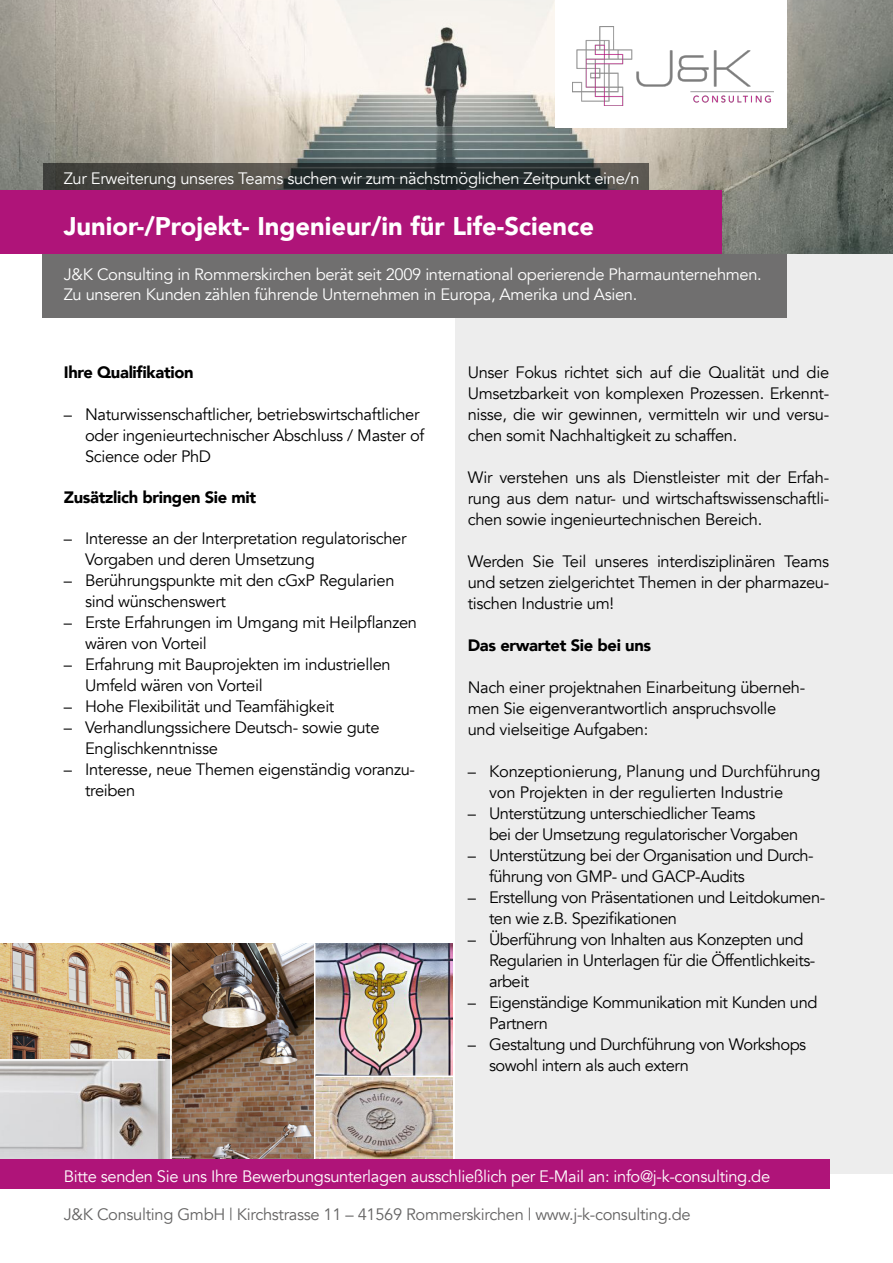
<style>
.page{position:relative;width:893px;height:1263px;background:#fff}
.page>*{position:absolute;margin:0;border:0;box-sizing:border-box;transform-origin:0 0}
.t1{font:900 25.5px "Avenir";color:#fff}
.t2{font:16.5px/21px "Avenir";letter-spacing:-.02em;color:#000}
.t3{font:16.5px/19.8px "Avenir";letter-spacing:-.02em;color:#fff}
.t4{font:16.5px "Avenir";letter-spacing:-.02em;color:#646363}
.t5{font:900 16.5px "Avenir";letter-spacing:-.02em;color:#000}
</style>
<div class="page">
<img style="left:0;top:943px;width:453px;height:216px">
<hr style="left:170px;top:941px;width:2px;height:218px;background:#fff">
<hr style="left:314px;top:943px;width:1px;height:218px;background:#fff">
<hr style="left:0;top:1059px;width:165px;height:2px;background:#fff">
<hr style="left:315px;top:1075px;width:141px;height:2px;background:#fff">
<div style="left:456px;top:254px;width:437px;height:919px;background:#ededed"></div>
<img style="left:0;top:0;width:893px;height:254px">
<svg style="left:43px;top:164px;width:605px;height:26px;background:#393c3a"></svg>
<div style="left:43px;top:254px;width:744px;height:63px;background:#706f6f"></div>
<div style="left:0;top:190px;width:721px;height:64px;background:#af1479"></div>
<div style="left:556px;top:0;width:231px;height:128px;background:#fff"></div>
<img style="left:572px;top:27px;width:201px;height:78px">
<div style="left:0;top:1159px;width:829px;height:29px;background:#af1479"></div>
<p class="t3" style="left:64px;top:169px;width:577px">Zur Erweiterung unseres Teams suchen wir zum nächstmöglichen Zeitpunkt eine/n</p>
<h1 class="t1" style="left:64px;top:204px;width:532px">Junior-/Projekt- Ingenieur/in für Life-Science</h1>
<p class="t3" style="left:64px;top:265px;width:700px">J&amp;K Consulting in Rommerskirchen berät seit 2009 international operierende Pharmaunternehmen.<br>Zu unseren Kunden zählen führende Unternehmen in Europa, Amerika und Asien.</p>
<p class="t5" style="left:64px;top:358px;width:131px">Ihre Qualifikation</p>
<p class="t2" style="left:85px;top:404px;width:341px;text-indent:-21px">– Naturwissenschaftlicher, betriebswirtschaftlicher oder ingenieurtechnischer Abschluss / Master of<br>Science oder PhD</p>
<p class="t5" style="left:64px;top:483px;width:194px">Zusätzlich bringen Sie mit</p>
<p class="t2" style="left:85px;top:528px;width:323px;text-indent:-21px">– Interesse an der Interpretation regulatorischer<br>Vorgaben und deren Umsetzung</p>
<p class="t2" style="left:85px;top:570px;width:311px;text-indent:-21px">– Berührungspunkte mit den cGxP Regularien sind wünschenswert</p>
<p class="t2" style="left:85px;top:612px;width:334px;text-indent:-21px">– Erste Erfahrungen im Umgang mit Heilpflanzen wären von Vorteil</p>
<p class="t2" style="left:85px;top:654px;width:307px;text-indent:-21px">– Erfahrung mit Bauprojekten im industriellen<br>Umfeld wären von Vorteil</p>
<p class="t2" style="left:64px;top:696px;width:272px">– Hohe Flexibilität und Teamfähigkeit</p>
<p class="t2" style="left:85px;top:717px;width:296px;text-indent:-21px">– Verhandlungssichere Deutsch- sowie gute<br>Englischkenntnisse</p>
<p class="t2" style="left:85px;top:759px;width:332px;text-indent:-21px">– Interesse, neue Themen eigenständig voranzu&shy;treiben</p>
<p class="t2" style="left:468px;top:362px;width:363px;text-align:justify">Unser Fokus richtet sich auf die Qualität und die Umsetzbarkeit von komplexen Prozessen. Erkennt&shy;nisse, die wir gewinnen, vermitteln wir und versu&shy;chen somit Nachhaltigkeit zu schaffen.</p>
<p class="t2" style="left:468px;top:467px;width:363px;text-align:justify">Wir verstehen uns als Dienstleister mit der Erfah&shy;rung aus dem natur- und wirtschaftswissenschaftli&shy;chen sowie ingenieurtechnischen Bereich.</p>
<p class="t2" style="left:468px;top:551px;width:363px;text-align:justify">Werden Sie Teil unseres interdisziplinären Teams und setzen zielgerichtet Themen in der pharmazeu&shy;tischen Industrie um!</p>
<p class="t5" style="left:468px;top:631px;width:185px">Das erwartet Sie bei uns</p>
<p class="t2" style="left:468px;top:677px;width:339px">Nach einer projektnahen Einarbeitung überneh&shy;men Sie eigenverantwortlich anspruchsvolle und vielseitige Aufgaben:</p>
<p class="t2" style="left:489px;top:761px;width:333px;text-indent:-21px">– Konzeptionierung, Planung und Durchführung von Projekten in der regulierten Industrie</p>
<p class="t2" style="left:489px;top:803px;width:311px;text-indent:-21px">– Unterstützung unterschiedlicher Teams<br>bei der Umsetzung regulatorischer Vorgaben</p>
<p class="t2" style="left:489px;top:845px;width:326px;text-indent:-21px">– Unterstützung bei der Organisation und Durch&shy;führung von GMP- und GACP-Audits</p>
<p class="t2" style="left:489px;top:887px;width:338px;text-indent:-21px">– Erstellung von Präsentationen und Leitdokumen&shy;ten wie z.B. Spezifikationen</p>
<p class="t2" style="left:489px;top:929px;width:328px;text-indent:-21px">– Überführung von Inhalten aus Konzepten und<br>Regularien in Unterlagen für die Öffentlichkeits&shy;arbeit</p>
<p class="t2" style="left:489px;top:992px;width:330px;text-indent:-21px">– Eigenständige Kommunikation mit Kunden und<br>Partnern</p>
<p class="t2" style="left:489px;top:1034px;width:319px;text-indent:-21px">– Gestaltung und Durchführung von Workshops sowohl intern als auch extern</p>
<p class="t3" style="left:64px;top:1166px;width:708px">Bitte senden Sie uns Ihre Bewerbungsunterlagen ausschließlich per E-Mail an: info@j-k-consulting.de</p>
<p class="t4" style="left:64px;top:1205px;width:628px">J&amp;K Consulting GmbH | Kirchstrasse 11 – 41569 Rommerskirchen | www.j-k-consulting.de</p>
</div>
